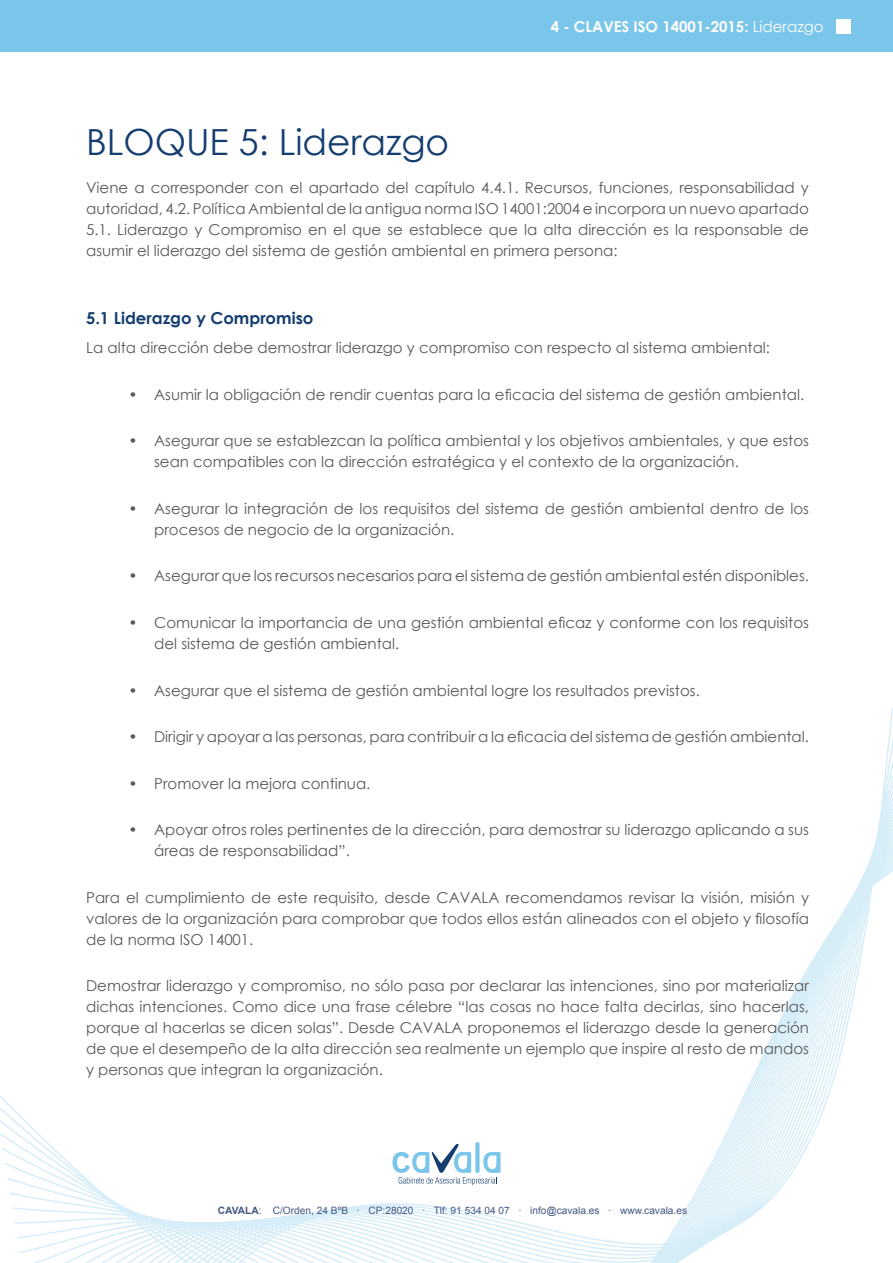
<style>
.page{position:relative;width:893px;height:1263px;background:#fff}
.page>*{position:absolute;margin:0;border:0;box-sizing:border-box;transform-origin:0 0}
.t1{font:36px "Century Gothic";color:#153e70}
.t2{font:700 16.5px "Century Gothic";color:#153e70}
.t3{font:15px/21px "Century Gothic";color:#57585a}
.t4{font:700 15px "Century Gothic";color:#fff}
.t5{font:10.2px "Arial";color:#455783}
.s1{font-weight:400}
.s2{font-weight:700}
</style>
<div class="page">
<div style="left:0;top:0;width:893px;height:52px;background:#7ac5ea"></div>
<div style="left:836px;top:20px;width:14px;height:14px;background:#fff"></div>
<svg style="left:0;top:708px;width:893px;height:555px"></svg>
<svg style="left:392px;top:1144px;width:108px;height:41px"></svg>
<div style="left:475px;top:1142px;width:5px;height:31px;background:#7ac5ea;border-radius:2px"></div>
<p class="t4" style="left:551px;top:15px;width:274px">4 - CLAVES ISO 14001-2015: <span class="s1">Liderazgo</span></p>
<h1 class="t1" style="left:86px;top:116px;width:365px">BLOQUE 5: Liderazgo</h1>
<p class="t3" style="left:86px;top:176px;width:724px;text-align:justify">Viene a corresponder con el apartado del capítulo 4.4.1. Recursos, funciones, responsabilidad y autoridad, 4.2. Política Ambiental de la antigua norma ISO 14001:2004 e incorpora un nuevo apartado 5.1. Liderazgo y Compromiso en el que se establece que la alta dirección es la responsable de asumir el liderazgo del sistema de gestión ambiental en primera persona:</p>
<p class="t2" style="left:86px;top:305px;width:229px">5.1 Liderazgo y Compromiso</p>
<p class="t3" style="left:86px;top:337px;width:685px">La alta dirección debe demostrar liderazgo y compromiso con respecto al sistema ambiental:</p>
<p class="t3" style="left:129px;top:384px;width:677px">• Asumir la obligación de rendir cuentas para la eficacia del sistema de gestión ambiental.</p>
<p class="t3" style="left:154px;top:430px;width:656px;text-indent:-26px">• Asegurar que se establezcan la política ambiental y los objetivos ambientales, y que estos sean compatibles con la dirección estratégica y el contexto de la organización.</p>
<p class="t3" style="left:154px;top:498px;width:656px;text-indent:-26px">• Asegurar la integración de los requisitos del sistema de gestión ambiental dentro de los procesos de negocio de la organización.</p>
<p class="t3" style="left:129px;top:565px;width:682px">• Asegurar que los recursos necesarios para el sistema de gestión ambiental estén disponibles.</p>
<p class="t3" style="left:154px;top:612px;width:656px;text-indent:-26px">• Comunicar la importancia de una gestión ambiental eficaz y conforme con los requisitos del sistema de gestión ambiental.</p>
<p class="t3" style="left:129px;top:679px;width:573px">• Asegurar que el sistema de gestión ambiental logre los resultados previstos.</p>
<p class="t3" style="left:129px;top:726px;width:682px">• Dirigir y apoyar a las personas, para contribuir a la eficacia del sistema de gestión ambiental.</p>
<p class="t3" style="left:129px;top:772px;width:243px">• Promover la mejora continua.</p>
<p class="t3" style="left:154px;top:819px;width:656px;text-indent:-26px">• Apoyar otros roles pertinentes de la dirección, para demostrar su liderazgo aplicando a sus áreas de responsabilidad”.</p>
<p class="t3" style="left:86px;top:886px;width:724px;text-align:justify">Para el cumplimiento de este requisito, desde CAVALA recomendamos revisar la visión, misión y valores de la organización para comprobar que todos ellos están alineados con el objeto y filosofía de la norma ISO 14001.</p>
<p class="t3" style="left:86px;top:975px;width:724px;text-align:justify">Demostrar liderazgo y compromiso, no sólo pasa por declarar las intenciones, sino por materializar dichas intenciones. Como dice una frase célebre “las cosas no hace falta decirlas, sino hacerlas, porque al hacerlas se dicen solas”. Desde CAVALA proponemos el liderazgo desde la generación de que el desempeño de la alta dirección sea realmente un ejemplo que inspire al resto de mandos y personas que integran la organización.</p>
<p class="t5" style="left:218px;top:1204px;width:471px"><span class="s2">CAVALA</span>: C/Orden, 24 BºB · CP:28020 · Tlf: 91 534 04 07 · info@cavala.es · www.cavala.es</p>
</div>
